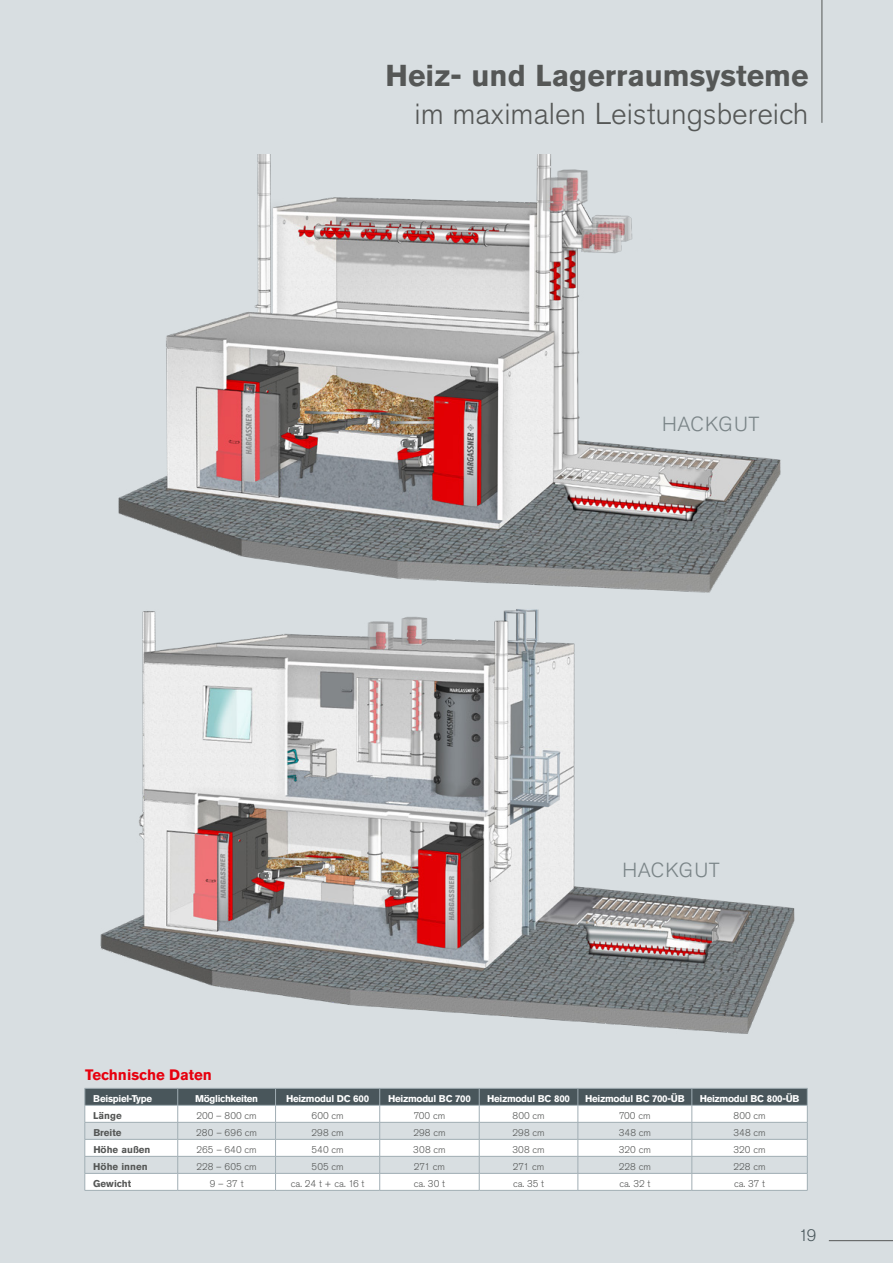
<style>
.page{position:relative;width:893px;height:1263px;background:#d8dee1}
.page>*{position:absolute;margin:0;border:0;box-sizing:border-box;transform-origin:0 0}
.t1{font:300 30px "Akzidenz Grotesk Pro";color:#555756}
.t2{font:700 30px "Akzidenz Grotesk Pro";color:#555756}
.t3{font:300 20.25px "Akzidenz Grotesk Pro";letter-spacing:.02em;color:#7a8487}
.t4{font:300 16.5px "Akzidenz Grotesk Pro";color:#49565b}
.t5{font:700 15px "Akzidenz Grotesk Pro";color:#e7000e}
.t6{font:300 9.75px "Akzidenz Grotesk Pro";color:#555756}
.t7{font:700 9.75px "Akzidenz Grotesk Pro";letter-spacing:-.03em;color:#fff}
.t8{font:700 9.75px "Akzidenz Grotesk Pro";color:#555756}
</style>
<div class="page">
<hr style="left:821px;top:0;width:1px;height:123px;background:#555756">
<img style="left:100px;top:609px;width:695px;height:425px">
<img style="left:118px;top:154px;width:663px;height:439px">
<svg style="left:85px;top:1088px;width:723px;height:102px"></svg>
<hr style="left:85px;top:1190px;width:93px;height:1px;background:#a1aeb4">
<hr style="left:178px;top:1190px;width:98px;height:1px;background:#a1aeb4">
<hr style="left:276px;top:1190px;width:104px;height:1px;background:#a1aeb4">
<hr style="left:380px;top:1190px;width:99px;height:1px;background:#a1aeb4">
<hr style="left:479px;top:1190px;width:99px;height:1px;background:#a1aeb4">
<hr style="left:578px;top:1190px;width:114px;height:1px;background:#a1aeb4">
<hr style="left:692px;top:1190px;width:115px;height:1px;background:#a1aeb4">
<hr style="left:829px;top:1240px;width:64px;height:1px;background:#555756">
<h1 class="t2" style="left:386px;top:56px;width:424px">Heiz- und Lagerraumsysteme</h1>
<h1 class="t1" style="left:415px;top:94px;width:395px">im maximalen Leistungsbereich</h1>
<h2 class="t3" style="left:662px;top:411px;width:99px">HACKGUT</h2>
<h3 class="t5" style="left:85px;top:1065px;width:128px">Technische Daten</h3>
<h2 class="t3" style="left:623px;top:857px;width:99px">HACKGUT</h2>
<p class="t7" style="left:93px;top:1092px;width:60px">Beispiel-Type</p>
<p class="t7" style="left:195px;top:1092px;width:65px">Möglichkeiten</p>
<p class="t7" style="left:286px;top:1092px;width:85px">Heizmodul DC 600</p>
<p class="t7" style="left:388px;top:1092px;width:84px">Heizmodul BC 700</p>
<p class="t7" style="left:487px;top:1092px;width:85px">Heizmodul BC 800</p>
<p class="t7" style="left:585px;top:1092px;width:101px">Heizmodul BC 700-ÜB</p>
<p class="t7" style="left:700px;top:1092px;width:101px">Heizmodul BC 800-ÜB</p>
<p class="t8" style="left:93px;top:1109px;width:30px">Länge</p>
<p class="t6" style="left:196px;top:1109px;width:62px">200 – 800 cm</p>
<p class="t6" style="left:312px;top:1109px;width:34px">600 cm</p>
<p class="t6" style="left:414px;top:1109px;width:33px">700 cm</p>
<p class="t6" style="left:512px;top:1109px;width:34px">800 cm</p>
<p class="t6" style="left:619px;top:1109px;width:33px">700 cm</p>
<p class="t6" style="left:733px;top:1109px;width:34px">800 cm</p>
<p class="t8" style="left:93px;top:1126px;width:30px">Breite</p>
<p class="t6" style="left:196px;top:1126px;width:62px">280 – 696 cm</p>
<p class="t6" style="left:312px;top:1126px;width:34px">298 cm</p>
<p class="t6" style="left:413px;top:1126px;width:34px">298 cm</p>
<p class="t6" style="left:512px;top:1126px;width:34px">298 cm</p>
<p class="t6" style="left:619px;top:1126px;width:34px">348 cm</p>
<p class="t6" style="left:733px;top:1126px;width:34px">348 cm</p>
<p class="t8" style="left:93px;top:1143px;width:59px">Höhe außen</p>
<p class="t6" style="left:196px;top:1143px;width:62px">265 – 640 cm</p>
<p class="t6" style="left:312px;top:1143px;width:34px">540 cm</p>
<p class="t6" style="left:413px;top:1143px;width:34px">308 cm</p>
<p class="t6" style="left:512px;top:1143px;width:34px">308 cm</p>
<p class="t6" style="left:619px;top:1143px;width:34px">320 cm</p>
<p class="t6" style="left:734px;top:1143px;width:34px">320 cm</p>
<p class="t8" style="left:93px;top:1160px;width:56px">Höhe innen</p>
<p class="t6" style="left:196px;top:1160px;width:62px">228 – 605 cm</p>
<p class="t6" style="left:312px;top:1160px;width:34px">505 cm</p>
<p class="t6" style="left:414px;top:1160px;width:33px">271 cm</p>
<p class="t6" style="left:513px;top:1160px;width:33px">271 cm</p>
<p class="t6" style="left:619px;top:1160px;width:34px">228 cm</p>
<p class="t6" style="left:734px;top:1160px;width:34px">228 cm</p>
<p class="t8" style="left:93px;top:1177px;width:39px">Gewicht</p>
<p class="t6" style="left:210px;top:1177px;width:35px">9 – 37 t</p>
<p class="t6" style="left:291px;top:1177px;width:75px">ca. 24 t + ca. 16 t</p>
<p class="t6" style="left:414px;top:1177px;width:33px">ca. 30 t</p>
<p class="t6" style="left:513px;top:1177px;width:32px">ca. 35 t</p>
<p class="t6" style="left:619px;top:1177px;width:32px">ca. 32 t</p>
<p class="t6" style="left:734px;top:1177px;width:32px">ca. 37 t</p>
<h3 class="t4" style="left:799px;top:1224px;width:19px">19</h3>
</div>
